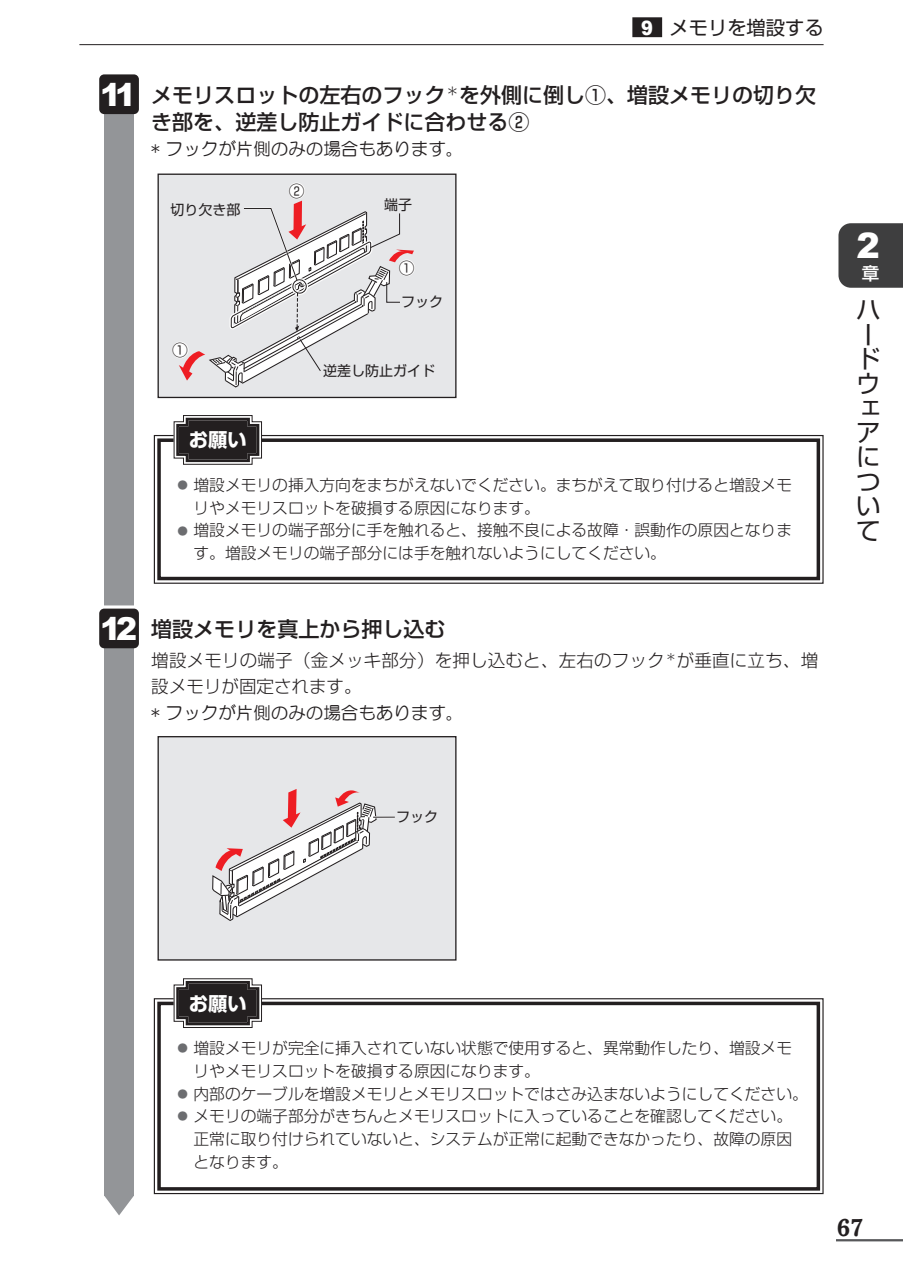
<style>
.page{position:relative;width:903px;height:1275px;background:#fff}
.page>*{position:absolute;margin:0;border:0;box-sizing:border-box;transform-origin:0 0}
.t1{font:900 35px "Arial";color:#fff}
.t2{font:900 31.5px "Arial";color:#fff}
.t3{font:24.5px/24.5px "Shin Go Pro";color:#231f20}
.t4{font:23.97px "MO Suuji HA H Dn";color:#231f20;scale:.95 1}
.t5{font:500 21px/27.7px "Shin Go Pro";color:#231f20}
.t6{font:19.25px "Shin Go Pro";color:#231f20}
.t7{font:700 19.25px "Shin Go Pro";color:#fff}
.t8{font:300 17.5px/26.1px "Shin Go Pro";letter-spacing:.01em;color:#231f20}
.t9{font:17.5px "HG Maru Gothic MPRO";color:#231f20}
.t10{font:500 17.5px "Shin Go Pro";color:#fff}
.t11{font:300 15.75px/22.8px "Shin Go Pro";color:#231f20}
.t12{font:15.75px "Shin Go Pro";color:#231f20}
.t13{font:14px "Shin Go Pro";color:#231f20}
.s1{font-family:"Arial";font-weight:900;font-size:19.78px;color:#fff}
.s2{font-size:10.5px;color:#6c6d70}
</style>
<div class="page">
<div style="left:838px;top:223px;width:65px;height:65px;background:#3e3e3f"></div>
<hr style="left:836px;top:1239px;width:67px;height:2px;background:#57585a">
<div style="left:104px;top:84px;width:30px;height:1112px;background:#939598"></div>
<svg style="left:104px;top:1196px;width:30px;height:19px"></svg>
<svg style="left:153px;top:435px;width:671px;height:149px"></svg>
<div style="left:157px;top:438px;width:663px;height:142px;border:4px solid #231f20"></div>
<svg style="left:171px;top:415px;width:94px;height:52px"></svg>
<div style="left:158px;top:174px;width:298px;height:223px;background:#e6e7e9"></div>
<div style="left:398px;top:259px;width:17px;height:17px;background:#fff;border-radius:50%"></div>
<div style="left:288px;top:183px;width:17px;height:16px;background:#fff;border-radius:50%"></div>
<div style="left:172px;top:342px;width:17px;height:16px;background:#fff;border-radius:50%"></div>
<div style="left:157px;top:174px;width:299px;height:224px;border:1px solid #231f20"></div>
<svg style="left:179px;top:184px;width:235px;height:204px"></svg>
<div style="left:99px;top:74px;width:40px;height:40px;background:#231f20;border-radius:5px"></div>
<div style="left:632px;top:17px;width:30px;height:20px;background:#231f20"></div>
<hr style="left:79px;top:44px;width:744px;height:1px;background:#231f20">
<svg style="left:153px;top:998px;width:671px;height:197px"></svg>
<div style="left:157px;top:1002px;width:663px;height:189px;border:4px solid #231f20"></div>
<svg style="left:171px;top:978px;width:94px;height:52px"></svg>
<div style="left:158px;top:737px;width:298px;height:223px;background:#e6e7e9"></div>
<svg style="left:212px;top:789px;width:183px;height:132px"></svg>
<div style="left:157px;top:736px;width:299px;height:225px;border:1px solid #231f20"></div>
<div style="left:99px;top:605px;width:724px;height:9px;background:#fff"></div>
<div style="left:99px;top:609px;width:40px;height:39px;background:#231f20;border-radius:5px"></div>
<h2 class="t2" style="left:100px;top:71px;width:38px">11</h2>
<p class="t6" style="left:641px;top:11px;width:184px"><span class="s1">9</span> メモリを増設する</p>
<h3 class="t5" style="left:151px;top:78px;width:666px">メモリスロットの左右のフック<sup>＊</sup>を外側に倒し①、増設メモリの切り欠き部を、逆差し防止ガイドに合わせる②</h3>
<p class="t9" style="left:151px;top:140px;width:314px">* フックが片側のみの場合もあります。</p>
<p class="t12" style="left:289px;top:178px;width:17px">②</p>
<p class="t13" style="left:170px;top:198px;width:71px">切り欠き部</p>
<p class="t13" style="left:384px;top:193px;width:29px">端子</p>
<p class="t12" style="left:399px;top:255px;width:17px">①</p>
<p class="t12" style="left:172px;top:337px;width:17px">①</p>
<p class="t13" style="left:401px;top:290px;width:43px">フック</p>
<p class="t13" style="left:323px;top:359px;width:113px">逆差し防止ガイド</p>
<p class="t7" style="left:189px;top:425px;width:59px">お願い</p>
<p class="t11" style="left:193px;top:472px;width:600px;text-indent:-16px"><span class="s2">●</span> 増設メモリの挿入方向をまちがえないでください。まちがえて取り付けると増設メモリやメモリスロットを破損する原因になります。</p>
<p class="t11" style="left:193px;top:517px;width:600px;text-indent:-16px"><span class="s2">●</span> 増設メモリの端子部分に手を触れると、接触不良による故障・誤動作の原因となります。増設メモリの端子部分には手を触れないようにしてください。</p>
<h2 class="t2" style="left:100px;top:606px;width:39px">12</h2>
<h3 class="t5" style="left:151px;top:613px;width:295px">増設メモリを真上から押し込む</h3>
<p class="t8" style="left:151px;top:645px;width:668px">増設メモリの端子（金メッキ部分）を押し込むと、左右のフック<sup>＊</sup>が垂直に立ち、増設メモリが固定されます。</p>
<p class="t9" style="left:151px;top:704px;width:314px">* フックが片側のみの場合もあります。</p>
<h1 class="t1" style="left:856px;top:220px;width:25px">2</h1>
<p class="t10" style="left:862px;top:258px;width:19px">章</p>
<h3 class="t3" style="left:856px;top:295px;width:25px">ハードウェアについて</h3>
<p class="t13" style="left:396px;top:805px;width:43px">フック</p>
<p class="t7" style="left:189px;top:988px;width:59px">お願い</p>
<p class="t11" style="left:193px;top:1035px;width:600px;text-indent:-16px"><span class="s2">●</span> 増設メモリが完全に挿入されていない状態で使用すると、異常動作したり、増設メモリやメモリスロットを破損する原因になります。</p>
<p class="t11" style="left:178px;top:1080px;width:632px"><span class="s2">●</span> 内部のケーブルを増設メモリとメモリスロットではさみ込まないようにしてください。</p>
<p class="t11" style="left:193px;top:1103px;width:600px;text-align:justify;text-indent:-16px"><span class="s2">●</span> メモリの端子部分がきちんとメモリスロットに入っていることを確認してください。正常に取り付けられていないと、システムが正常に起動できなかったり、故障の原因となります。</p>
<h3 class="t4" style="left:836px;top:1219px;width:31px">67</h3>
</div>
